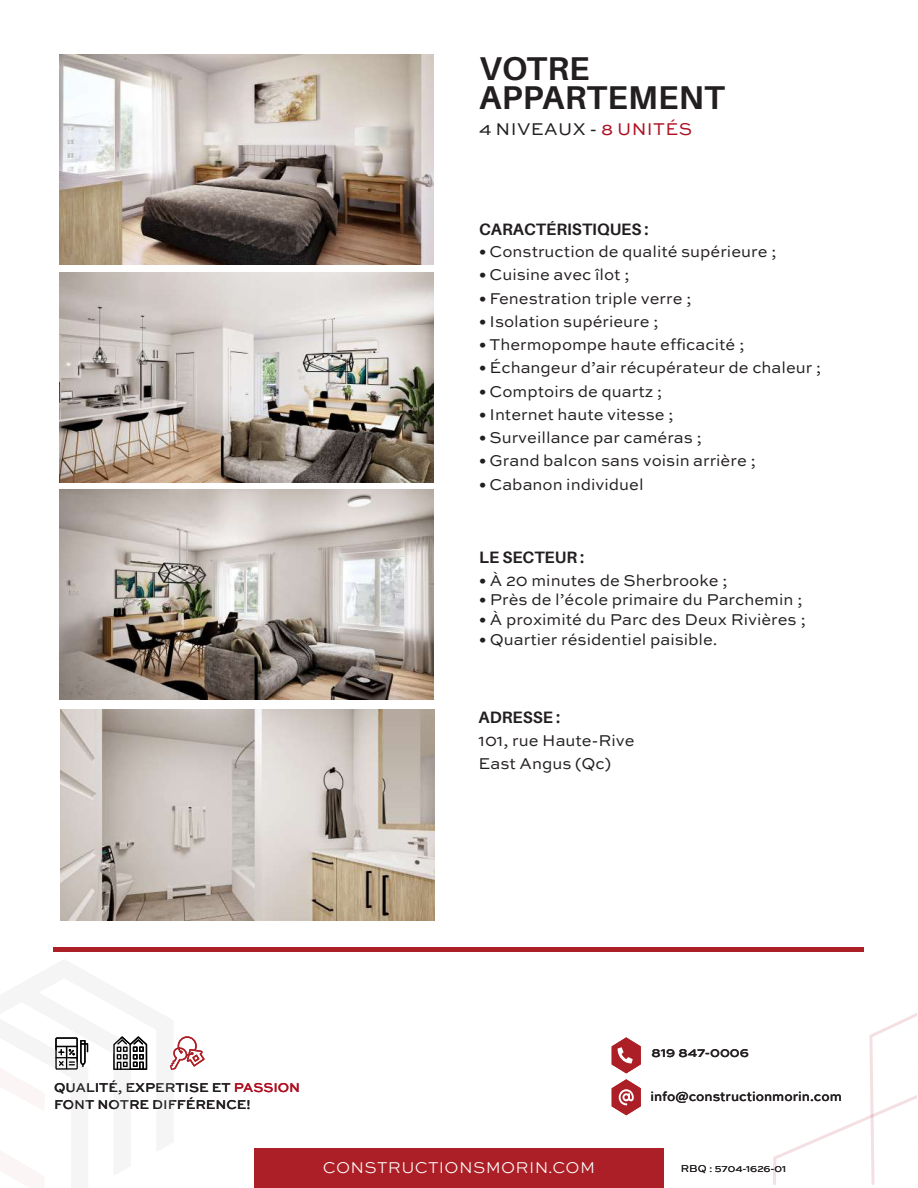
<style>
.page{position:relative;width:918px;height:1188px;background:#fff}
.page>*{position:absolute;margin:0;border:0;box-sizing:border-box;transform-origin:0 0}
.t1{font:700 33px/28.5px "Aileron";letter-spacing:.01em;color:#231f20}
.t2{font:18px "Sweet Sans Pro";letter-spacing:.02em;color:#231f20}
.t3{font:16.5px/22.8px "Sweet Sans Pro";color:#231f20}
.t4{font:700 16.5px "Aileron";color:#231f20}
.t5{font:300 16.5px "Sweet Sans Pro";letter-spacing:.02em;color:#fff}
.t6{font:500 13.5px/16.5px "Sweet Sans Pro";color:#231f20}
.t7{font:10.5px "Sweet Sans Pro";color:#231f20}
.s1{color:#ae1022}
</style>
<div class="page">
<img style="left:60px;top:710px;width:374px;height:210px">
<img style="left:59px;top:490px;width:374px;height:210px">
<img style="left:59px;top:272px;width:374px;height:211px">
<img style="left:59px;top:54px;width:374px;height:210px">
<hr style="left:54px;top:947px;width:810px;height:4px;background:#ad1f26">
<div style="left:254px;top:1148px;width:410px;height:40px;background:#ad1f26"></div>
<svg style="left:55px;top:1036px;width:150px;height:35px"></svg>
<svg style="left:612px;top:1079px;width:29px;height:36px"></svg>
<svg style="left:612px;top:1037px;width:29px;height:36px"></svg>
<svg style="left:773px;top:1013px;width:144px;height:172px"></svg>
<h1 class="t1" style="left:479px;top:55px;width:247px">VOTRE<br>APPARTEMENT</h1>
<p class="t2" style="left:479px;top:116px;width:214px">4 NIVEAUX - <span class="s1">8 UNITÉS</span></p>
<p class="t4" style="left:479px;top:220px;width:171px">CARACTÉRISTIQUES :</p>
<p class="t3" style="left:479px;top:240px;width:299px">• Construction de qualité supérieure ;</p>
<p class="t3" style="left:479px;top:263px;width:152px">• Cuisine avec îlot ;</p>
<p class="t3" style="left:479px;top:286px;width:214px">• Fenestration triple verre ;</p>
<p class="t3" style="left:479px;top:309px;width:181px">• Isolation supérieure ;</p>
<p class="t3" style="left:479px;top:333px;width:267px">• Thermopompe haute efficacité ;</p>
<p class="t3" style="left:479px;top:356px;width:344px">• Échangeur d’air récupérateur de chaleur ;</p>
<p class="t3" style="left:479px;top:379px;width:185px">• Comptoirs de quartz ;</p>
<p class="t3" style="left:479px;top:402px;width:196px">• Internet haute vitesse ;</p>
<p class="t3" style="left:479px;top:426px;width:224px">• Surveillance par caméras ;</p>
<p class="t3" style="left:479px;top:449px;width:278px">• Grand balcon sans voisin arrière ;</p>
<p class="t3" style="left:479px;top:472px;width:166px">• Cabanon individuel</p>
<p class="t4" style="left:479px;top:548px;width:107px">LE SECTEUR :</p>
<p class="t3" style="left:479px;top:568px;width:250px">• À 20 minutes de Sherbrooke ;</p>
<p class="t3" style="left:479px;top:588px;width:325px">• Près de l’école primaire du Parchemin ;</p>
<p class="t3" style="left:479px;top:608px;width:328px">• À proximité du Parc des Deux Rivières ;</p>
<p class="t3" style="left:479px;top:627px;width:240px">• Quartier résidentiel paisible.</p>
<p class="t4" style="left:479px;top:708px;width:83px">ADRESSE :</p>
<p class="t3" style="left:479px;top:728px;width:157px">101, rue Haute-Rive<br>East Angus (Qc)</p>
<p class="t6" style="left:652px;top:1044px;width:99px">819 847-0006</p>
<p class="t6" style="left:54px;top:1079px;width:248px">QUALITÉ, EXPERTISE ET <span class="s1">PASSION<br></span>FONT NOTRE DIFFÉRENCE!</p>
<p class="t6" style="left:650px;top:1088px;width:193px">info@constructionmorin.com</p>
<p class="t5" style="left:323px;top:1156px;width:274px">CONSTRUCTIONSMORIN.COM</p>
<p class="t7" style="left:681px;top:1161px;width:107px">RBQ : 5704-1626-01</p>
</div>
